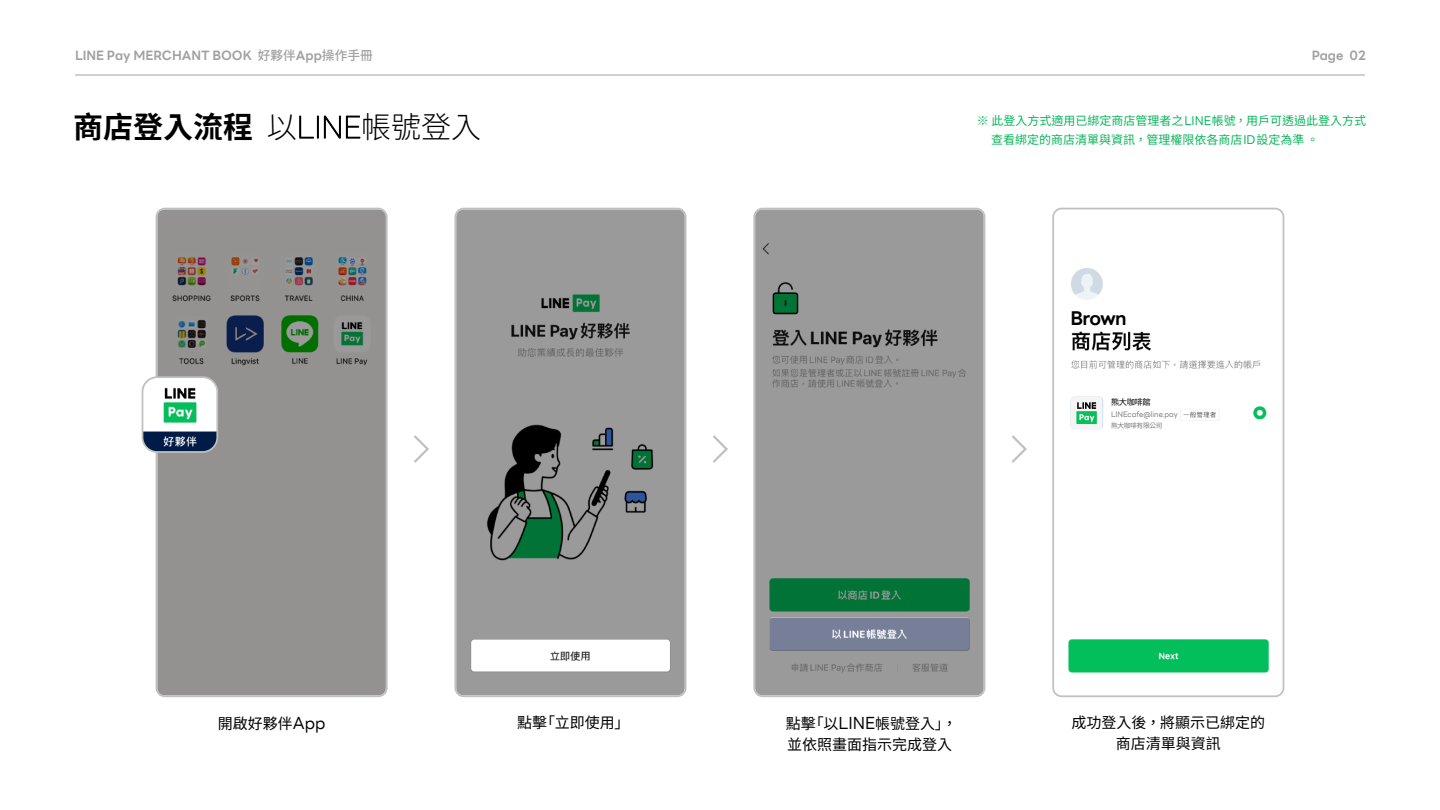
<style>
.page{position:relative;width:1440px;height:810px;background:#fff}
.page>*{position:absolute;margin:0;border:0;box-sizing:border-box;transform-origin:0 0}
.t1{font:700 30px "Noto Sans CJ Ktc";color:#000}
.t2{font:700 18.75px "LINE Seed";letter-spacing:-.05em;color:#000}
.t3{font:15px/21px "Noto Sans CJ Ktc";color:#000}
.t4{font:700 12.75px "LINE Seed";color:#a1a1a1}
.t5{font:12px/18.8px "Noto Sans CJ Ktc";color:#08b65b}
.t6{font:8.25px "Noto Sans CJ Ktc";letter-spacing:-.05em;color:#000}
.t7{font:7.5px "LINE Seed";color:#7b7b7c}
.t8{font:6.75px "Noto Sans CJ Ktc";letter-spacing:-.05em;color:#7b7b7c}
.s1{font-family:"Noto Sans CJ Ktc";font-weight:500}
.s2{font-weight:300}
.s3{font-family:"LINE Seed";font-weight:100}
.s4{font-family:"LINE Seed"}
.s5{font-family:"LINE Seed";font-size:16.5px}
</style>
<div class="page">
<hr style="left:75px;top:75px;width:1290px;height:1px;background:#a1a1a1">
<svg style="left:299px;top:116px;width:15px;height:23px"></svg>
<div style="left:317px;top:116px;width:2px;height:22px;border:1px solid #000"></div>
<svg style="left:324px;top:116px;width:36px;height:23px"></svg>
<svg style="left:713px;top:435px;width:15px;height:28px"></svg>
<svg style="left:414px;top:435px;width:15px;height:28px"></svg>
<svg style="left:454px;top:208px;width:233px;height:489px;background:#969998"></svg>
<svg style="left:1011px;top:435px;width:16px;height:28px"></svg>
<svg style="left:753px;top:208px;width:232px;height:489px;background:#8e9593"></svg>
<svg style="left:1052px;top:208px;width:232px;height:489px"></svg>
<div style="left:1067px;top:309px;width:72px;height:18px;background:#fff"></div>
<div style="left:1107px;top:392px;width:73px;height:39px;background:#fff"></div>
<div style="left:1071px;top:397px;width:32px;height:33px;background:#f5f5f6;border-radius:3px"></div>
<svg style="left:1076px;top:402px;width:21px;height:22px"></svg>
<svg style="left:156px;top:208px;width:232px;height:489px;background:#8f8f8d"></svg>
<img style="left:142px;top:377px;width:75px;height:75px">
<div style="left:142px;top:376px;width:76px;height:77px;border:2px solid #bfc0c1;border-radius:15px"></div>
<p class="t4" style="left:75px;top:50px;width:299px">LINE Pay MERCHANT BOOK <span class="s1">好夥伴</span>App<span class="s1">操作手冊</span></p>
<h1 class="t1" style="left:73px;top:110px;width:409px">商店登入流程<span class="s2">以</span><span class="s3">LINE</span><span class="s2">帳號登入</span></h1>
<p class="t4" style="left:1312px;top:50px;width:56px">Page 02</p>
<p class="t5" style="left:991px;top:112px;width:377px;text-indent:-14px">※ 此登入方式適用已綁定商店管理者之<span class="s4">LINE</span>帳號，用戶可透過此登入方式查看綁定的商店清單與資訊 ， 管理權限依各商店<span class="s4">ID</span>設定為準 。</p>
<h2 class="t2" style="left:1071px;top:310px;width:57px">Brown</h2>
<p class="t6" style="left:1111px;top:397px;width:41px">熊大咖啡館</p>
<p class="t8" style="left:1111px;top:422px;width:53px">熊大咖啡有限公司</p>
<p class="t7" style="left:1111px;top:411px;width:68px">LINEcafe@line.pay</p>
<p class="t3" style="left:218px;top:713px;width:109px">開啟好夥伴<span class="s5">App</span></p>
<p class="t3" style="left:517px;top:712px;width:114px">點擊「立即使用」</p>
<p class="t3" style="left:786px;top:713px;width:173px">點擊「以<span class="s5">LINE</span>帳號登入」，並依照畫面指示完成登入</p>
<p class="t3" style="left:1072px;top:712px;width:195px;text-align:center">成功登入後，將顯示已綁定的商店清單與資訊</p>
</div>
